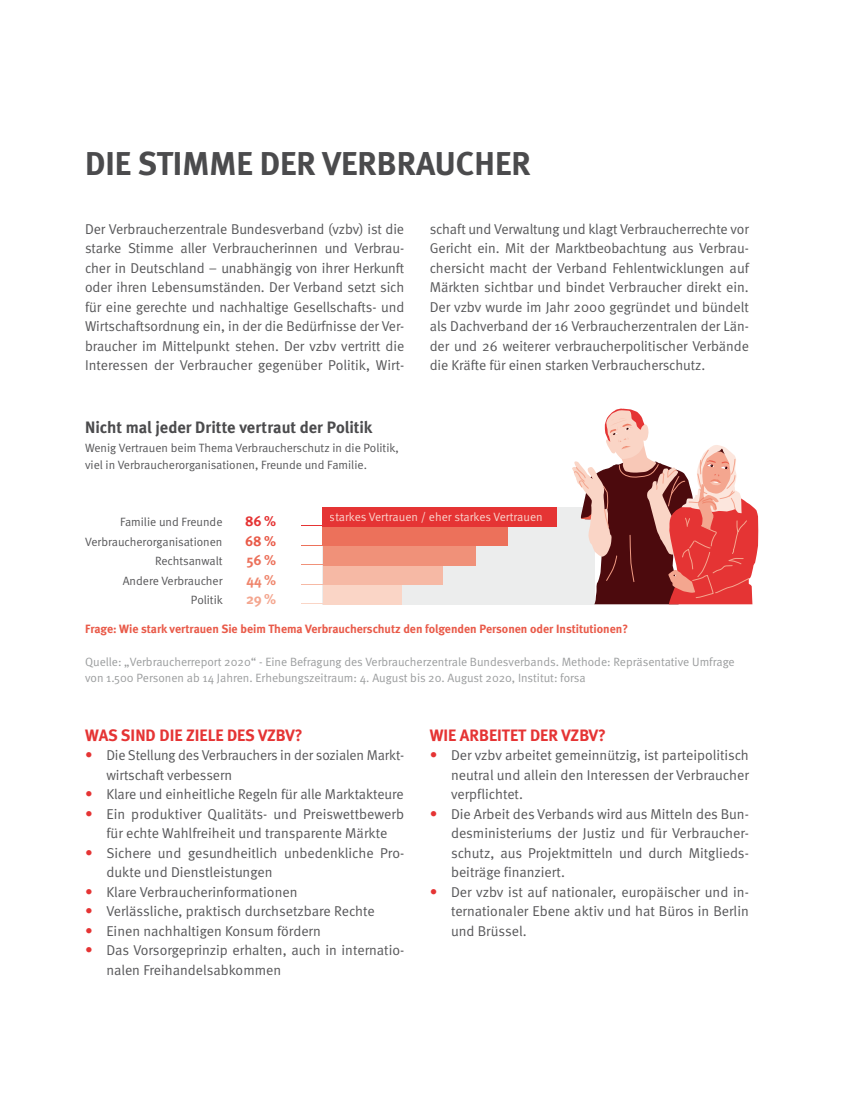
<style>
.page{position:relative;width:851px;height:1106px;background:#fff}
.page>*{position:absolute;margin:0;border:0;box-sizing:border-box;transform-origin:0 0}
.t1{font:700 33px "Meta";color:#4b4b4d}
.t2{font:700 16.5px "Meta";color:#e53434}
.t3{font:700 16.5px "Meta";letter-spacing:-.005em;color:#4b4b4d}
.t4{font:14.25px/19.5px "Meta Normal";color:#58585a;text-align:justify}
.t5{font:700 14.25px "Meta";color:#e53434}
.t6{font:700 14.25px "Meta";color:#e95b49}
.t7{font:700 14.25px "Meta";color:#ec715b}
.t8{font:700 14.25px "Meta";color:#ef876e}
.t9{font:700 14.25px "Meta";color:#f4a68f}
.t10{font:12px/16.5px "Meta Normal";color:#9c9e9f}
.t11{font:12px/16.5px "Meta Normal";color:#58585a}
.t12{font:700 12px "Meta";color:#e95a49}
.t13{font:12px "Meta Normal";color:#fce6dd}
.s1{font-size:15px;color:#e53434}
</style>
<div class="page">
<div style="left:323px;top:507px;width:272px;height:97px;background:#eceded"></div>
<div style="left:323px;top:585px;width:79px;height:19px;background:#fad5c6"></div>
<div style="left:323px;top:565px;width:119px;height:20px;background:#f6b9a5"></div>
<div style="left:323px;top:546px;width:152px;height:19px;background:#f09179"></div>
<div style="left:323px;top:526px;width:185px;height:20px;background:#ec715b"></div>
<div style="left:323px;top:507px;width:234px;height:19px;background:#e53434"></div>
<svg style="left:301px;top:603px;width:22px;height:1px"></svg>
<svg style="left:301px;top:584px;width:22px;height:1px"></svg>
<svg style="left:301px;top:564px;width:22px;height:1px"></svg>
<svg style="left:301px;top:545px;width:22px;height:1px"></svg>
<svg style="left:301px;top:525px;width:22px;height:1px"></svg>
<svg style="left:572px;top:408px;width:186px;height:196px"></svg>
<h1 class="t1" style="left:85px;top:144px;width:447px">DIE STIMME DER VERBRAUCHER</h1>
<p class="t4" style="left:85px;top:219px;width:321px">Der Verbraucherzentrale Bundesverband (vzbv) ist die starke Stimme aller Verbraucherinnen und Verbrau&shy;cher in Deutschland – unabhängig von ihrer Herkunft oder ihren Lebensumständen. Der Verband setzt sich für eine gerechte und nachhaltige Gesellschafts- und Wirtschaftsordnung ein, in der die Bedürfnisse der Ver&shy;braucher im Mittelpunkt stehen. Der vzbv vertritt die Interessen der Verbraucher gegenüber Politik, Wirt-</p>
<p class="t4" style="left:429px;top:219px;width:321px">schaft und Verwaltung und klagt Verbraucherrechte vor Gericht ein. Mit der Marktbeobachtung aus Verbrau&shy;chersicht macht der Verband Fehlentwicklungen auf Märkten sichtbar und bindet Verbraucher direkt ein.<br>Der vzbv wurde im Jahr 2000 gegründet und bündelt als Dachverband der 16 Verbraucherzentralen der Län&shy;der und 26 weiterer verbraucherpolitischer Verbände die Kräfte für einen starken Verbraucherschutz.</p>
<p class="t3" style="left:85px;top:417px;width:289px">Nicht mal jeder Dritte vertraut der Politik</p>
<p class="t11" style="left:85px;top:439px;width:315px">Wenig Vertrauen beim Thema Verbraucherschutz in die Politik, viel in Verbraucherorganisationen, Freunde und Familie.</p>
<p class="t11" style="left:120px;top:514px;width:104px">Familie und Freunde</p>
<p class="t5" style="left:245px;top:513px;width:33px">86%</p>
<p class="t11" style="left:85px;top:533px;width:139px">Verbraucherorganisationen</p>
<p class="t6" style="left:245px;top:532px;width:33px">68%</p>
<p class="t11" style="left:155px;top:553px;width:69px">Rechtsanwalt</p>
<p class="t7" style="left:246px;top:552px;width:31px">56%</p>
<p class="t11" style="left:123px;top:572px;width:101px">Andere Verbraucher</p>
<p class="t8" style="left:246px;top:571px;width:31px">44%</p>
<p class="t11" style="left:191px;top:592px;width:33px">Politik</p>
<p class="t9" style="left:246px;top:591px;width:32px">29%</p>
<p class="t13" style="left:330px;top:509px;width:214px">starkes Vertrauen / eher starkes Vertrauen</p>
<p class="t12" style="left:85px;top:622px;width:544px">Frage: Wie stark vertrauen Sie beim Thema Verbraucherschutz den folgenden Personen oder Institutionen?</p>
<p class="t10" style="left:85px;top:653px;width:651px">Quelle: „Verbraucherreport 2020“ - Eine Befragung des Verbraucherzentrale Bundesverbands. Methode: Repräsentative Umfrage von 1.500 Personen ab 14 Jahren. Erhebungszeitraum: 4. August bis 20. August 2020, Institut: forsa</p>
<p class="t2" style="left:85px;top:725px;width:219px">WAS SIND DIE ZIELE DES VZBV?</p>
<p class="t4" style="left:106px;top:745px;width:298px;text-indent:-21px"><span class="s1">•</span> Die Stellung des Verbrauchers in der sozialen Markt‑ wirtschaft verbessern</p>
<p class="t4" style="left:85px;top:784px;width:320px"><span class="s1">•</span> Klare und einheitliche Regeln für alle Marktakteure</p>
<p class="t4" style="left:85px;top:804px;width:320px;text-align:center"><span class="s1">•</span> Ein produktiver Qualitäts- und Preiswettbewerb für echte Wahlfreiheit und transparente Märkte</p>
<p class="t4" style="left:106px;top:843px;width:299px;text-indent:-21px"><span class="s1">•</span> Sichere und gesundheitlich unbedenkliche Pro&shy;dukte und Dienstleistungen</p>
<p class="t4" style="left:85px;top:882px;width:214px"><span class="s1">•</span> Klare Verbraucherinformationen</p>
<p class="t4" style="left:85px;top:901px;width:291px"><span class="s1">•</span> Verlässliche, praktisch durchsetzbare Rechte</p>
<p class="t4" style="left:85px;top:921px;width:237px"><span class="s1">•</span> Einen nachhaltigen Konsum fördern</p>
<p class="t4" style="left:106px;top:940px;width:299px;text-indent:-21px"><span class="s1">•</span> Das Vorsorgeprinzip erhalten, auch in internatio&shy;nalen Freihandelsabkommen</p>
<p class="t2" style="left:429px;top:725px;width:178px">WIE ARBEITET DER VZBV?</p>
<p class="t4" style="left:451px;top:745px;width:299px;text-indent:-21px"><span class="s1">•</span> Der vzbv arbeitet gemeinnützig, ist parteipolitisch neutral und allein den Interessen der Verbraucher verpflichtet.</p>
<p class="t4" style="left:451px;top:804px;width:299px;text-indent:-21px"><span class="s1">•</span> Die Arbeit des Verbands wird aus Mitteln des Bun&shy;desministeriums der Justiz und für Verbraucher&shy;schutz, aus Projektmitteln und durch Mitglieds&shy;beiträge finanziert.</p>
<p class="t4" style="left:451px;top:882px;width:299px;text-indent:-21px"><span class="s1">•</span> Der vzbv ist auf nationaler, europäischer und in&shy;ternationaler Ebene aktiv und hat Büros in Berlin und Brüssel.</p>
</div>
